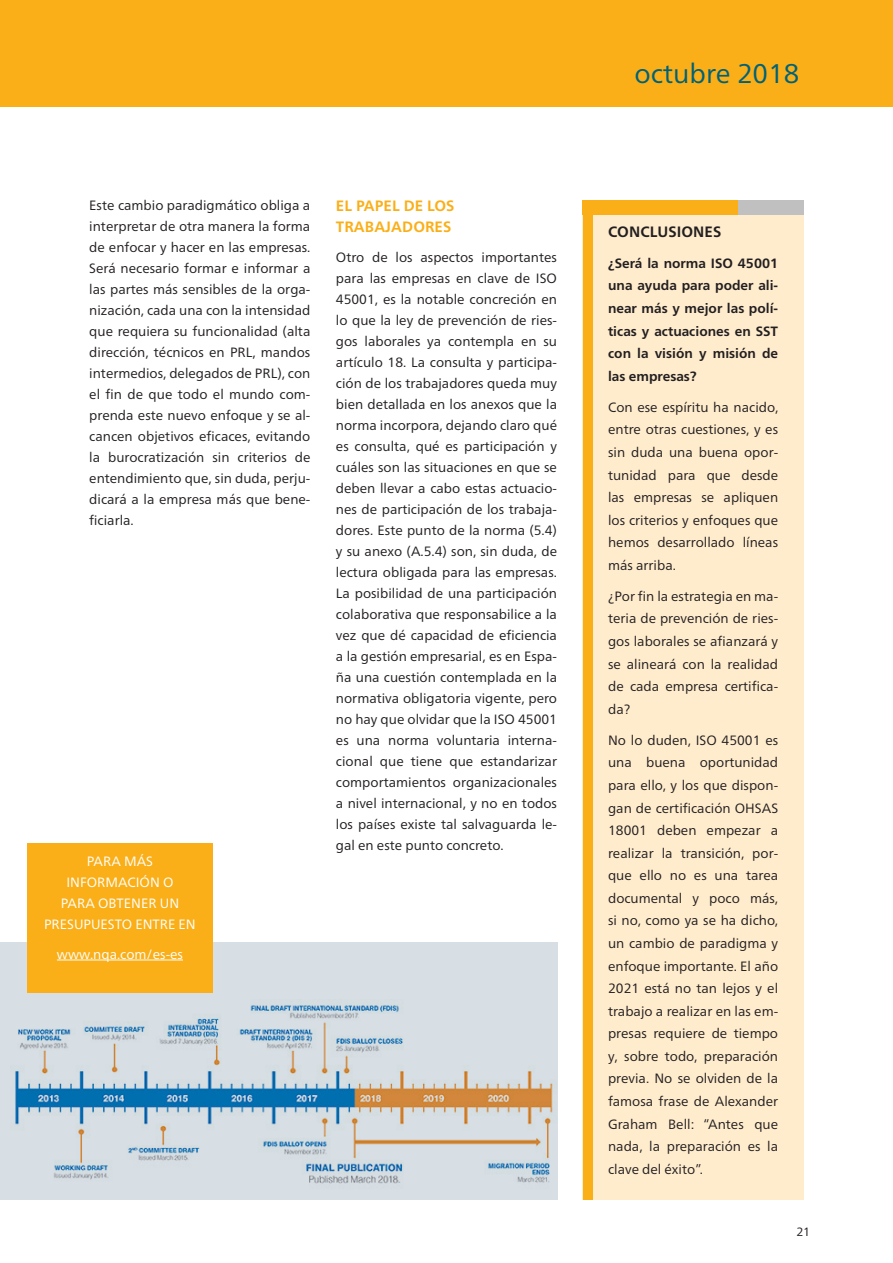
<style>
.page{position:relative;width:893px;height:1263px;background:#fff}
.page>*{position:absolute;margin:0;border:0;box-sizing:border-box;transform-origin:0 0}
.t1{font:27px "Frutiger Neue LT Pro";color:#016176}
.t2{font:700 15px/21px "Frutiger Neue LT Pro";letter-spacing:.005em;color:#faaf18}
.t3{font:700 15px "Frutiger Neue LT Pro";letter-spacing:.005em;color:#231f20}
.t4{font:13.5px/21px "Frutiger Neue LT Pro";color:#231f20;text-align:justify}
.t5{font:700 13.5px/22.5px "Frutiger Neue LT Pro";color:#231f20;text-align:justify}
.texto_artículos{font:13.5px/21px "Frutiger Neue LT Pro";color:#fff;text-align:center}
.t6{font:12px "Frutiger Neue LT Pro";color:#231f20}
</style>
<div class="page">
<div style="left:0;top:0;width:893px;height:106px;background:#faaf18"></div>
<div style="left:0;top:942px;width:557px;height:257px;background:#d7dfe4"></div>
<img style="left:15px;top:999px;width:538px;height:185px">
<div style="left:27px;top:843px;width:186px;height:149px;background:#faaf18"></div>
<hr style="left:57px;top:960px;width:126px;height:1px;background:#fff">
<div style="left:583px;top:200px;width:221px;height:999px;background:#feeccd"></div>
<div style="left:583px;top:200px;width:221px;height:14px;background:#faaf18"></div>
<div style="left:583px;top:200px;width:9px;height:999px;background:#faaf18"></div>
<div style="left:738px;top:200px;width:66px;height:14px;background:#c0c0c0"></div>
<p class="t4" style="left:89px;top:195px;width:223px">Este cambio paradigmático obliga a interpretar de otra manera la forma de enfocar y hacer en las empresas.<br>Será necesario formar e informar a las partes más sensibles de la orga&shy;nización, cada una con la intensidad que requiera su funcionalidad (alta dirección, técnicos en PRL, mandos intermedios, delegados de PRL), con el fin de que todo el mundo com&shy;prenda este nuevo enfoque y se al&shy;cancen objetivos eficaces, evitando la burocratización sin criterios de entendimiento que, sin duda, perju&shy;dicará a la empresa más que bene&shy;ficiarla.</p>
<p class="t2" style="left:336px;top:195px;width:120px">EL PAPEL DE LOS<br>TRABAJADORES</p>
<p class="t4" style="left:336px;top:246px;width:223px">Otro de los aspectos importantes para las empresas en clave de ISO 45001, es la notable concreción en lo que la ley de prevención de ries&shy;gos laborales ya contempla en su artículo 18. La consulta y participa&shy;ción de los trabajadores queda muy bien detallada en los anexos que la norma incorpora, dejando claro qué es consulta, qué es participación y cuáles son las situaciones en que se deben llevar a cabo estas actuacio&shy;nes de participación de los trabaja&shy;dores. Este punto de la norma (5.4) y su anexo (A.5.4) son, sin duda, de lectura obligada para las empresas.<br>La posibilidad de una participación colaborativa que responsabilice a la vez que dé capacidad de eficiencia a la gestión empresarial, es en Espa&shy;ña una cuestión contemplada en la normativa obligatoria vigente, pero no hay que olvidar que la ISO 45001 es una norma voluntaria interna&shy;cional que tiene que estandarizar comportamientos organizacionales a nivel internacional, y no en todos los países existe tal salvaguarda le&shy;gal en este punto concreto.</p>
<p class="texto_artículos" style="left:44px;top:851px;width:153px">PARA MÁS<br>INFORMACIÓN O<br>PARA OBTENER UN<br>PRESUPUESTO ENTRE EN</p>
<p class="texto_artículos" style="left:57px;top:943px;width:128px">www.nqa.com/es-es</p>
<h1 class="t1" style="left:634px;top:57px;width:166px">octubre 2018</h1>
<p class="t3" style="left:608px;top:223px;width:115px">CONCLUSIONES</p>
<p class="t5" style="left:608px;top:252px;width:172px">¿Será la norma ISO 45001 una ayuda para poder ali&shy;near más y mejor las polí&shy;ticas y actuaciones en SST con la visión y misión de las empresas?</p>
<p class="t4" style="left:608px;top:396px;width:172px;line-height:22.5px">Con ese espíritu ha nacido, entre otras cuestiones, y es sin duda una buena opor&shy;tunidad para que desde las empresas se apliquen los criterios y enfoques que hemos desarrollado líneas más arriba.</p>
<p class="t4" style="left:608px;top:585px;width:172px;line-height:22.5px">¿Por fin la estrategia en ma&shy;teria de prevención de ries&shy;gos laborales se afianzará y se alineará con la realidad de cada empresa certifica&shy;da?</p>
<p class="t4" style="left:608px;top:729px;width:172px;line-height:22.5px">No lo duden, ISO 45001 es una buena oportunidad para ello, y los que dispon&shy;gan de certificación OHSAS 18001 deben empezar a realizar la transición, por&shy;que ello no es una tarea documental y poco más, si no, como ya se ha dicho, un cambio de paradigma y enfoque importante. El año 2021 está no tan lejos y el trabajo a realizar en las em&shy;presas requiere de tiempo y, sobre todo, preparación previa. No se olviden de la famosa frase de Alexander Graham Bell: “Antes que nada, la preparación es la clave del éxito”.</p>
<p class="t6" style="left:796px;top:1224px;width:15px">21</p>
</div>
